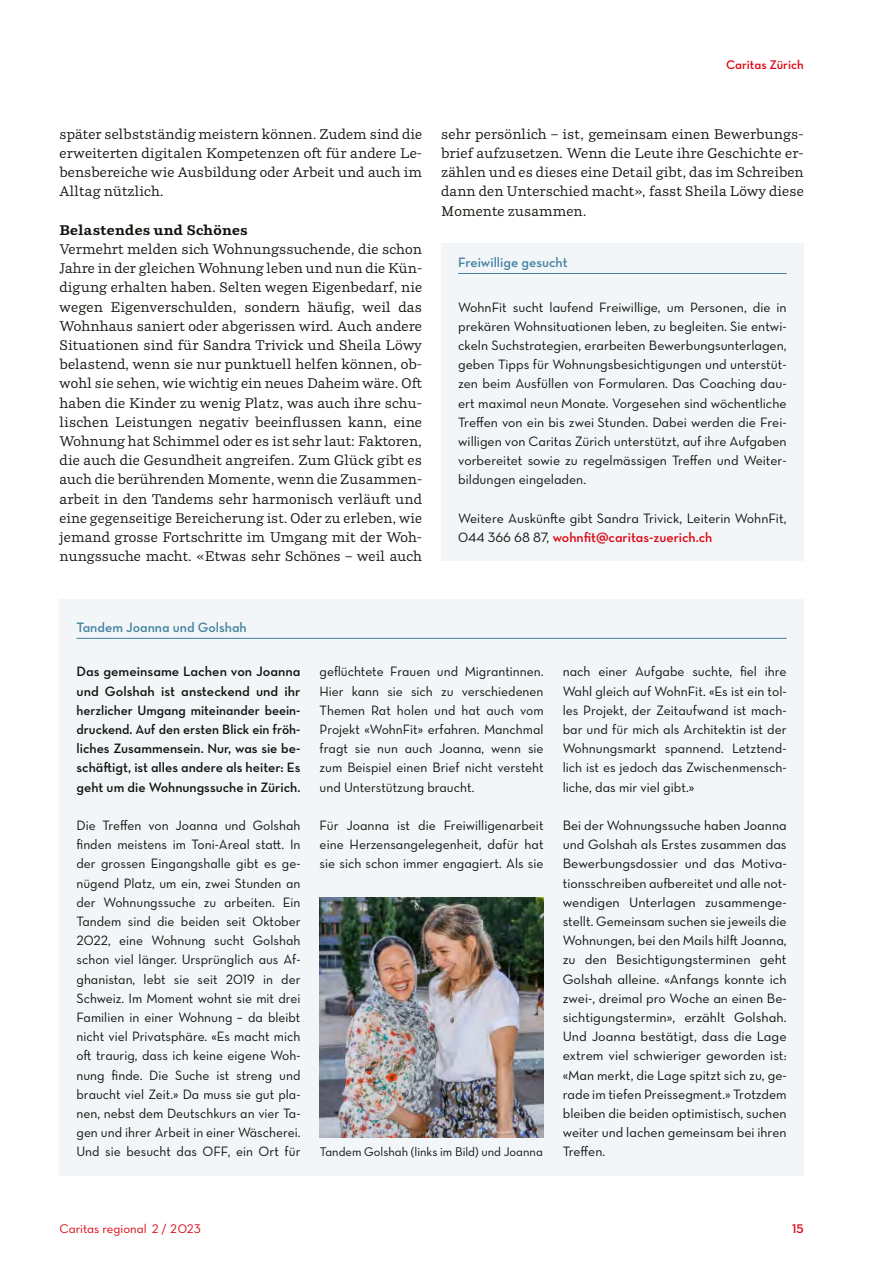
<style>
.page{position:relative;width:893px;height:1263px;background:#fff}
.page>*{position:absolute;margin:0;border:0;box-sizing:border-box;transform-origin:0 0}
.t1{font:13.8px/19.2px "Neutraface Text Book Alt";color:#12120d;text-align:justify}
.t2{font:13.8px/19.2px "Parry Pro";letter-spacing:.01em;color:#12120d;text-align:justify}
.t3{font:13.8px/19.2px "Neutraface Text Demi Alt";color:#12120d;text-align:justify}
.t4{font:13.8px "Neutraface Text Demi Alt";color:#4482a0}
.t5{font:13.8px "Neutraface Text Demi Alt";color:#de0411}
.t6{font:700 13.8px "Parry Pro";letter-spacing:.02em;color:#12120d}
.t7{font:12.75px "Neutraface Text Book Alt";color:#12120d}
.t8{font:12.75px "Neutraface Text Book Alt";color:#de0411}
.t9{font:12.75px "Neutraface Text Demi Alt";color:#de0411}
.s1{font-family:"Neutraface Text Book Alt";color:#12120d}
</style>
<div class="page">
<div style="left:441px;top:243px;width:363px;height:318px;background:#f2f6f9"></div>
<hr style="left:458px;top:273px;width:329px;height:1px;background:#4482a0">
<div style="left:60px;top:599px;width:744px;height:577px;background:#f2f6f9"></div>
<hr style="left:77px;top:638px;width:710px;height:1px;background:#4482a0">
<img style="left:320px;top:897px;width:224px;height:240px">
<p class="t9" style="left:726px;top:57px;width:79px">Caritas Zürich</p>
<p class="t2" style="left:60px;top:124px;width:364px">später selbstständig meistern können. Zudem sind die erweiterten digitalen Kompetenzen oft für andere Le&shy;bensbereiche wie Ausbildung oder Arbeit und auch im Alltag nützlich.</p>
<p class="t6" style="left:60px;top:220px;width:190px">Belastendes und Schönes</p>
<p class="t2" style="left:60px;top:239px;width:364px">Vermehrt melden sich Wohnungssuchende, die schon Jahre in der gleichen Wohnung leben und nun die Kün&shy;digung erhalten haben. Selten wegen Eigenbedarf, nie wegen Eigenverschulden, sondern häufig, weil das Wohnhaus saniert oder abgerissen wird. Auch andere Situationen sind für Sandra Trivick und Sheila Löwy belastend, wenn sie nur punktuell helfen können, ob&shy;wohl sie sehen, wie wichtig ein neues Daheim wäre. Oft haben die Kinder zu wenig Platz, was auch ihre schu&shy;lischen Leistungen negativ beeinflussen kann, eine Wohnung hat Schimmel oder es ist sehr laut: Faktoren, die auch die Gesundheit angreifen. Zum Glück gibt es auch die berührenden Momente, wenn die Zusammen&shy;arbeit in den Tandems sehr harmonisch verläuft und eine gegenseitige Bereicherung ist. Oder zu erleben, wie jemand grosse Fortschritte im Umgang mit der Woh&shy;nungssuche macht. «Etwas sehr Schönes – weil auch</p>
<p class="t2" style="left:441px;top:124px;width:364px">sehr persönlich – ist, gemeinsam einen Bewerbungs&shy;brief aufzusetzen. Wenn die Leute ihre Geschichte er&shy;zählen und es dieses eine Detail gibt, das im Schreiben dann den Unterschied macht», fasst Sheila Löwy diese Momente zusammen.</p>
<p class="t4" style="left:458px;top:254px;width:111px">Freiwillige gesucht</p>
<p class="t1" style="left:458px;top:297px;width:330px">WohnFit sucht laufend Freiwillige, um Personen, die in prekären Wohnsituationen leben, zu begleiten. Sie entwi&shy;ckeln Suchstrategien, erarbeiten Bewerbungsunterlagen, geben Tipps für Wohnungsbesichtigungen und unterstüt&shy;zen beim Ausfüllen von Formularen. Das Coaching dau&shy;ert maximal neun Monate. Vorgesehen sind wöchentliche Treffen von ein bis zwei Stunden. Dabei werden die Frei&shy;willigen von Caritas Zürich unterstützt, auf ihre Aufgaben vorbereitet sowie zu regelmässigen Treffen und Weiter&shy;bildungen eingeladen.</p>
<p class="t1" style="left:458px;top:508px;width:330px">Weitere Auskünfte gibt Sandra Trivick, Leiterin WohnFit,</p>
<p class="t5" style="left:458px;top:529px;width:256px"><span class="s1">044 366 68 87,</span> wohnfit@caritas-zuerich.ch</p>
<p class="t4" style="left:77px;top:619px;width:172px">Tandem Joanna und Golshah</p>
<p class="t3" style="left:77px;top:662px;width:225px">Das gemeinsame Lachen von Joanna und Golshah ist ansteckend und ihr herzlicher Umgang miteinander beein&shy;druckend. Auf den ersten Blick ein fröh&shy;liches Zusammensein. Nur, was sie be&shy;schäftigt, ist alles andere als heiter: Es geht um die Wohnungssuche in Zürich.</p>
<p class="t1" style="left:77px;top:815px;width:225px">Die Treffen von Joanna und Golshah finden meistens im Toni-Areal statt. In der grossen Eingangshalle gibt es ge&shy;nügend Platz, um ein, zwei Stunden an der Wohnungssuche zu arbeiten. Ein Tandem sind die beiden seit Oktober 2022, eine Wohnung sucht Golshah schon viel länger. Ursprünglich aus Af&shy;ghanistan, lebt sie seit 2019 in der Schweiz. Im Moment wohnt sie mit drei Familien in einer Wohnung – da bleibt nicht viel Privatsphäre. «Es macht mich oft traurig, dass ich keine eigene Woh&shy;nung finde. Die Suche ist streng und braucht viel Zeit.» Da muss sie gut pla&shy;nen, nebst dem Deutschkurs an vier Ta&shy;gen und ihrer Arbeit in einer Wäscherei.<br>Und sie besucht das OFF, ein Ort für</p>
<p class="t1" style="left:320px;top:662px;width:225px">geflüchtete Frauen und Migrantinnen.<br>Hier kann sie sich zu verschiedenen Themen Rat holen und hat auch vom Projekt «WohnFit» erfahren. Manchmal fragt sie nun auch Joanna, wenn sie zum Beispiel einen Brief nicht versteht und Unterstützung braucht.</p>
<p class="t1" style="left:320px;top:815px;width:225px">Für Joanna ist die Freiwilligenarbeit eine Herzensangelegenheit, dafür hat sie sich schon immer engagiert. Als sie</p>
<p class="t1" style="left:563px;top:662px;width:225px">nach einer Aufgabe suchte, fiel ihre Wahl gleich auf WohnFit. «Es ist ein tol&shy;les Projekt, der Zeitaufwand ist mach&shy;bar und für mich als Architektin ist der Wohnungsmarkt spannend. Letztend&shy;lich ist es jedoch das Zwischenmensch&shy;liche, das mir viel gibt.»</p>
<p class="t1" style="left:563px;top:815px;width:225px">Bei der Wohnungssuche haben Joanna und Golshah als Erstes zusammen das Bewerbungsdossier und das Motiva&shy;tionsschreiben aufbereitet und alle not&shy;wendigen Unterlagen zusammenge&shy;stellt. Gemeinsam suchen sie jeweils die Wohnungen, bei den Mails hilft Joanna, zu den Besichtigungsterminen geht Golshah alleine. «Anfangs konnte ich zwei-, dreimal pro Woche an einen Be&shy;sichtigungstermin», erzählt Golshah.<br>Und Joanna bestätigt, dass die Lage extrem viel schwieriger geworden ist: «Man merkt, die Lage spitzt sich zu, ge&shy;rade im tiefen Preissegment.» Trotzdem bleiben die beiden optimistisch, suchen weiter und lachen gemeinsam bei ihren</p>
<p class="t7" style="left:320px;top:1144px;width:224px">Tandem Golshah (links im Bild) und Joanna</p>
<p class="t1" style="left:563px;top:1142px;width:44px">Treffen.</p>
<p class="t8" style="left:60px;top:1221px;width:143px">Caritas regional 2 / 2023</p>
<p class="t9" style="left:792px;top:1221px;width:13px">15</p>
</div>
